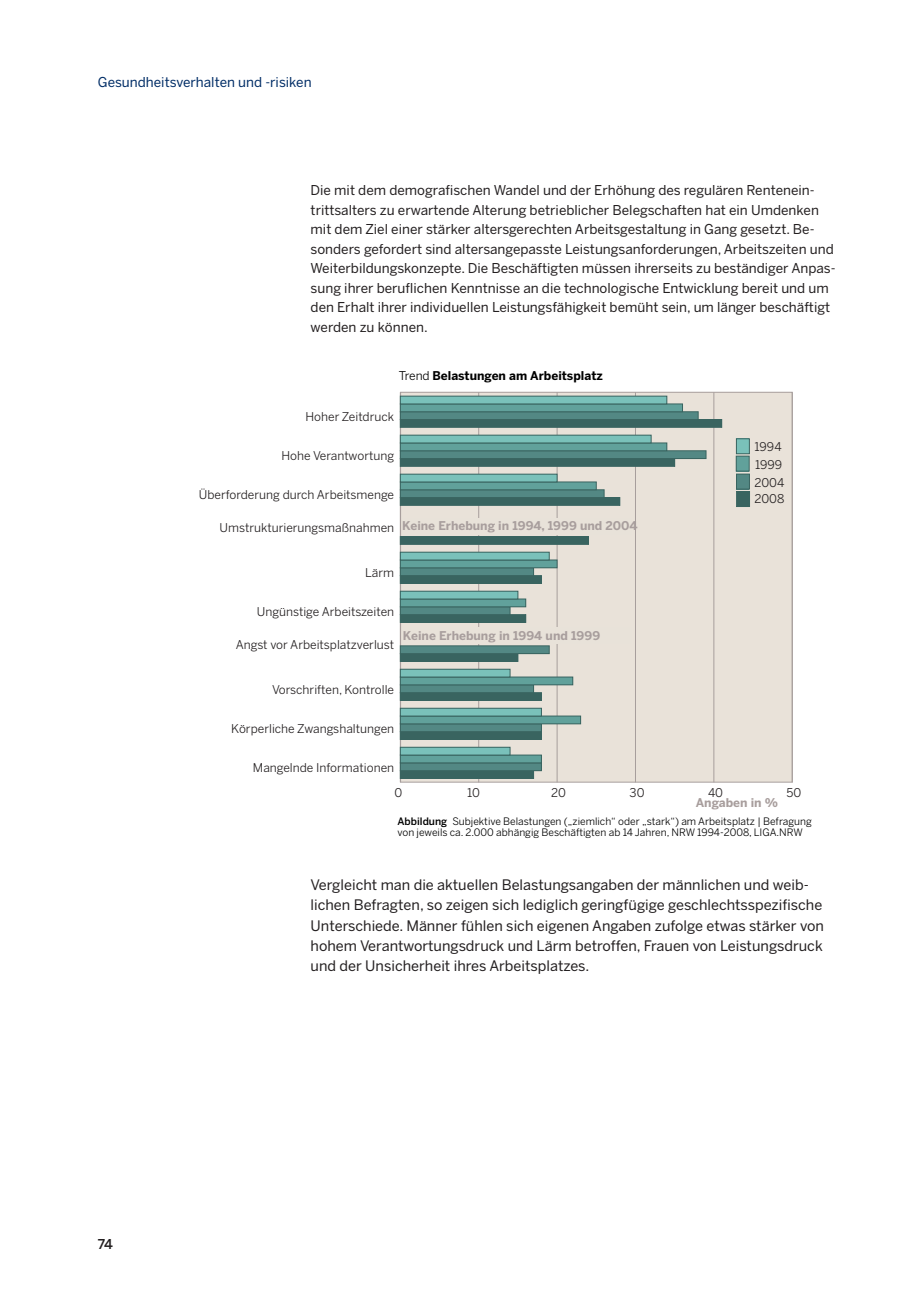
<style>
.page{position:relative;width:919px;height:1289px;background:#fff}
.page>*{position:absolute;margin:0;border:0;box-sizing:border-box;transform-origin:0 0}
.t1{font:14.4px/20.4px "Benton Sans";color:#231f20}
.t2{font:13.5px/19.5px "Benton Sans";color:#231f20}
.t3{font:13.5px "Benton Sans";color:#002d66}
.t4{font:500 13.5px "Benton Sans";color:#231f20}
.t5{font:12px "Benton Sans";color:#231f20}
.t6{font:700 12px "Benton Sans";color:#a89e9d}
.t7{font:700 12px "Benton Sans";color:#000}
.t8{font:10.2px/10.8px "Benton Sans";color:#000}
.s1{font-weight:400}
.s2{font-weight:500}
</style>
<div class="page">
<div style="left:400px;top:392px;width:392px;height:390px;background:#e9e2d9"></div>
<hr style="left:400px;top:392px;width:1px;height:390px;background:#a79e9c">
<hr style="left:478px;top:392px;width:1px;height:390px;background:#a79e9c">
<hr style="left:556px;top:392px;width:1px;height:390px;background:#a79e9c">
<hr style="left:635px;top:392px;width:1px;height:390px;background:#a79e9c">
<hr style="left:713px;top:392px;width:1px;height:390px;background:#a79e9c">
<hr style="left:791px;top:392px;width:1px;height:390px;background:#a79e9c">
<div style="left:736px;top:491px;width:13px;height:15px;background:#396460"></div>
<div style="left:736px;top:491px;width:13px;height:15px;border:1px solid #396460"></div>
<div style="left:400px;top:419px;width:321px;height:8px;background:#396460"></div>
<div style="left:400px;top:458px;width:274px;height:8px;background:#396460"></div>
<div style="left:400px;top:497px;width:219px;height:8px;background:#396460"></div>
<div style="left:400px;top:536px;width:188px;height:8px;background:#396460"></div>
<div style="left:400px;top:575px;width:141px;height:8px;background:#396460"></div>
<div style="left:400px;top:614px;width:125px;height:8px;background:#396460"></div>
<div style="left:400px;top:653px;width:118px;height:8px;background:#396460"></div>
<div style="left:400px;top:692px;width:141px;height:8px;background:#396460"></div>
<div style="left:400px;top:731px;width:141px;height:8px;background:#396460"></div>
<div style="left:400px;top:770px;width:133px;height:8px;background:#396460"></div>
<div style="left:736px;top:474px;width:13px;height:15px;background:#538884"></div>
<div style="left:736px;top:474px;width:13px;height:15px;border:1px solid #396460"></div>
<div style="left:400px;top:412px;width:298px;height:7px;background:#538884"></div>
<div style="left:400px;top:411px;width:298px;height:8px;border:1px solid #396460"></div>
<div style="left:400px;top:451px;width:306px;height:7px;background:#538884"></div>
<div style="left:400px;top:450px;width:306px;height:8px;border:1px solid #396460"></div>
<div style="left:400px;top:490px;width:204px;height:7px;background:#538884"></div>
<div style="left:400px;top:489px;width:204px;height:8px;border:1px solid #396460"></div>
<div style="left:400px;top:568px;width:133px;height:7px;background:#538884"></div>
<div style="left:400px;top:567px;width:133px;height:8px;border:1px solid #396460"></div>
<div style="left:400px;top:607px;width:110px;height:7px;background:#538884"></div>
<div style="left:400px;top:606px;width:110px;height:8px;border:1px solid #396460"></div>
<div style="left:400px;top:646px;width:149px;height:7px;background:#538884"></div>
<div style="left:400px;top:645px;width:149px;height:8px;border:1px solid #396460"></div>
<div style="left:400px;top:684px;width:133px;height:8px;background:#538884"></div>
<div style="left:400px;top:684px;width:133px;height:8px;border:1px solid #396460"></div>
<div style="left:400px;top:723px;width:141px;height:8px;background:#538884"></div>
<div style="left:400px;top:723px;width:141px;height:8px;border:1px solid #396460"></div>
<div style="left:400px;top:762px;width:141px;height:8px;background:#538884"></div>
<div style="left:400px;top:762px;width:141px;height:8px;border:1px solid #396460"></div>
<div style="left:736px;top:456px;width:13px;height:15px;background:#61a19b"></div>
<div style="left:736px;top:456px;width:13px;height:15px;border:1px solid #396460"></div>
<div style="left:400px;top:404px;width:282px;height:8px;background:#61a19b"></div>
<div style="left:400px;top:404px;width:282px;height:8px;border:1px solid #396460"></div>
<div style="left:400px;top:443px;width:266px;height:8px;background:#61a19b"></div>
<div style="left:400px;top:443px;width:267px;height:8px;border:1px solid #396460"></div>
<div style="left:400px;top:482px;width:196px;height:8px;background:#61a19b"></div>
<div style="left:400px;top:482px;width:196px;height:8px;border:1px solid #396460"></div>
<div style="left:400px;top:560px;width:157px;height:8px;background:#61a19b"></div>
<div style="left:400px;top:560px;width:157px;height:8px;border:1px solid #396460"></div>
<div style="left:400px;top:599px;width:125px;height:8px;background:#61a19b"></div>
<div style="left:400px;top:599px;width:126px;height:8px;border:1px solid #396460"></div>
<div style="left:400px;top:677px;width:172px;height:7px;background:#61a19b"></div>
<div style="left:400px;top:677px;width:173px;height:8px;border:1px solid #396460"></div>
<div style="left:400px;top:716px;width:180px;height:7px;background:#61a19b"></div>
<div style="left:400px;top:716px;width:180px;height:8px;border:1px solid #396460"></div>
<div style="left:400px;top:755px;width:141px;height:7px;background:#61a19b"></div>
<div style="left:400px;top:755px;width:141px;height:8px;border:1px solid #396460"></div>
<div style="left:736px;top:439px;width:13px;height:15px;background:#7ac1ba"></div>
<div style="left:736px;top:438px;width:13px;height:16px;border:1px solid #396460"></div>
<div style="left:400px;top:396px;width:266px;height:8px;background:#7ac1ba"></div>
<div style="left:400px;top:396px;width:267px;height:8px;border:1px solid #396460"></div>
<div style="left:400px;top:435px;width:251px;height:8px;background:#7ac1ba"></div>
<div style="left:400px;top:435px;width:251px;height:8px;border:1px solid #396460"></div>
<div style="left:400px;top:474px;width:157px;height:8px;background:#7ac1ba"></div>
<div style="left:400px;top:474px;width:157px;height:8px;border:1px solid #396460"></div>
<div style="left:400px;top:552px;width:149px;height:8px;background:#7ac1ba"></div>
<div style="left:400px;top:552px;width:149px;height:8px;border:1px solid #396460"></div>
<div style="left:400px;top:591px;width:118px;height:8px;background:#7ac1ba"></div>
<div style="left:400px;top:591px;width:118px;height:8px;border:1px solid #396460"></div>
<div style="left:400px;top:669px;width:110px;height:8px;background:#7ac1ba"></div>
<div style="left:400px;top:669px;width:110px;height:8px;border:1px solid #396460"></div>
<div style="left:400px;top:708px;width:141px;height:8px;background:#7ac1ba"></div>
<div style="left:400px;top:708px;width:141px;height:8px;border:1px solid #396460"></div>
<div style="left:400px;top:747px;width:110px;height:8px;background:#7ac1ba"></div>
<div style="left:400px;top:747px;width:110px;height:8px;border:1px solid #396460"></div>
<div style="left:402px;top:627px;width:230px;height:17px;background:#e8e2d9"></div>
<div style="left:402px;top:518px;width:230px;height:17px;background:#e8e2d9"></div>
<p class="t3" style="left:98px;top:74px;width:215px">Gesundheitsverhalten und -risiken</p>
<p class="t2" style="left:310px;top:180px;width:526px">Die mit dem demografischen Wandel und der Erhöhung des regulären Rentenein&shy;trittsalters zu erwartende Alterung betrieblicher Belegschaften hat ein Umdenken mit dem Ziel einer stärker altersgerechten Arbeitsgestaltung in Gang gesetzt. Be&shy;sonders gefordert sind altersangepasste Leistungsanforderungen, Arbeitszeiten und Weiterbildungskonzepte. Die Beschäftigten müssen ihrerseits zu beständiger Anpas&shy;sung ihrer beruflichen Kenntnisse an die technologische Entwicklung bereit und um den Erhalt ihrer individuellen Leistungsfähigkeit bemüht sein, um länger beschäftigt werden zu können.</p>
<p class="t7" style="left:399px;top:369px;width:205px"><span class="s1">Trend</span> Belastungen am Arbeitsplatz</p>
<p class="t5" style="left:305px;top:410px;width:90px">Hoher Zeitdruck</p>
<p class="t5" style="left:281px;top:449px;width:114px">Hohe Verantwortung</p>
<p class="t5" style="left:199px;top:488px;width:197px">Überforderung durch Arbeitsmenge</p>
<p class="t5" style="left:219px;top:520px;width:176px">Umstrukturierungsmaßnahmen</p>
<p class="t6" style="left:402px;top:518px;width:237px">Keine Erhebung in 1994, 1999 und 2004</p>
<p class="t5" style="left:365px;top:566px;width:31px">Lärm</p>
<p class="t5" style="left:257px;top:605px;width:139px">Ungünstige Arbeitszeiten</p>
<p class="t5" style="left:236px;top:637px;width:160px">Angst vor Arbeitsplatzverlust</p>
<p class="t6" style="left:403px;top:628px;width:199px">Keine Erhebung in 1994 und 1999</p>
<p class="t5" style="left:272px;top:683px;width:124px">Vorschriften, Kontrolle</p>
<p class="t5" style="left:231px;top:722px;width:165px">Körperliche Zwangshaltungen</p>
<p class="t5" style="left:253px;top:761px;width:143px">Mangelnde Informationen</p>
<p class="t5" style="left:754px;top:440px;width:29px">1994</p>
<p class="t5" style="left:755px;top:457px;width:29px">1999</p>
<p class="t5" style="left:754px;top:475px;width:31px">2004</p>
<p class="t5" style="left:754px;top:492px;width:31px">2008</p>
<p class="t5" style="left:394px;top:785px;width:9px">0</p>
<p class="t5" style="left:467px;top:785px;width:14px">10</p>
<p class="t5" style="left:551px;top:785px;width:16px">20</p>
<p class="t5" style="left:629px;top:785px;width:16px">30</p>
<p class="t5" style="left:708px;top:785px;width:17px">40</p>
<p class="t5" style="left:786px;top:785px;width:16px">50</p>
<p class="t6" style="left:695px;top:795px;width:84px">Angaben in %</p>
<p class="t8" style="left:397px;top:815px;width:416px"><span class="s2">Abbildung</span> Subjektive Belastungen („ziemlich“ oder „stark“) am Arbeitsplatz | Befragung von jeweils ca. 2.000 abhängig Beschäftigten ab 14 Jahren, NRW 1994-2008, LIGA.NRW</p>
<p class="t4" style="left:98px;top:1235px;width:17px">74</p>
<p class="t1" style="left:310px;top:874px;width:515px">Vergleicht man die aktuellen Belastungsangaben der männlichen und weib&shy;lichen Befragten, so zeigen sich lediglich geringfügige geschlechtsspezifische Unterschiede. Männer fühlen sich eigenen Angaben zufolge etwas stärker von hohem Verantwortungsdruck und Lärm betroffen, Frauen von Leistungsdruck und der Unsicherheit ihres Arbeitsplatzes.</p>
</div>
